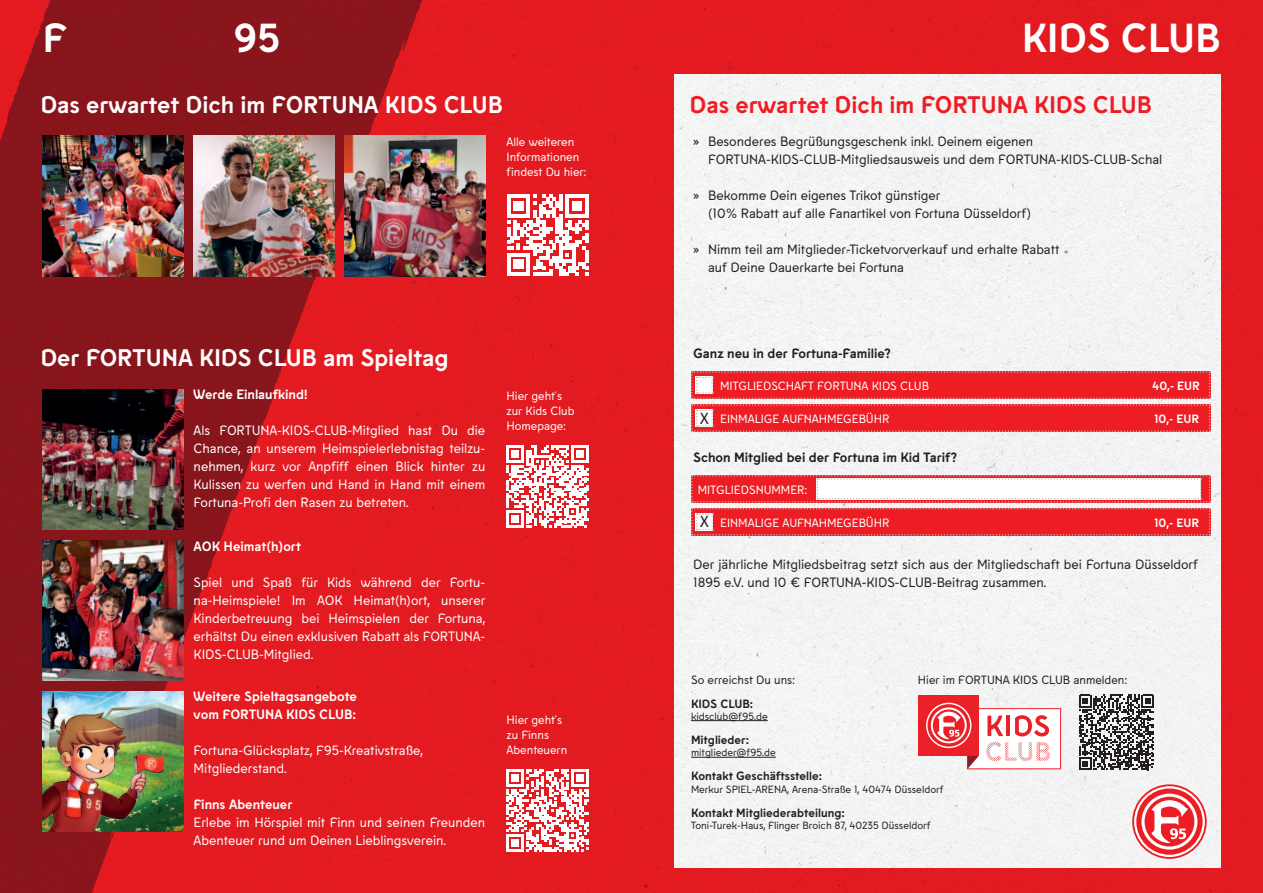
<style>
.page{position:relative;width:1263px;height:893px;background:#fff}
.page>*{position:absolute;margin:0;border:0;box-sizing:border-box;transform-origin:0 0}
.t1{font:700 40.5px "Fortuna Sans";color:#fff}
.t2{font:700 24px "Fortuna Sans";color:#fff}
.t3{font:700 24px "Fortuna Sans";color:#ee1d23}
.t4{font:13.5px/18px "Fortuna Sans";color:#fff;text-align:justify}
.t5{font:13.5px/18px "Fortuna Sans";color:#231f20}
.t6{font:700 13.5px/18px "Fortuna Sans";color:#fff}
.t7{font:700 13.5px "Fortuna Sans";color:#231f20}
.t8{font:12px/15px "Fortuna Sans";color:#fff}
.t9{font:700 12px "Fortuna Sans";color:#231f20}
.t10{font:12px "Fortuna Sans";color:#231f20}
.t11{font:700 12px "Fortuna Sans";color:#fff}
.t12{font:10.5px "Fortuna Sans";color:#231f20}
.s1{font-family:"Brauer Neue";font-size:16.05px;color:#231f20}
</style>
<div class="page">
<img style="left:0;top:0;width:1263px;height:893px">
<svg style="left:507px;top:194px;width:81px;height:82px"></svg>
<svg style="left:506px;top:446px;width:83px;height:82px"></svg>
<svg style="left:506px;top:769px;width:83px;height:83px"></svg>
<img style="left:43px;top:136px;width:140px;height:140px">
<img style="left:43px;top:389px;width:140px;height:141px">
<img style="left:43px;top:540px;width:140px;height:141px">
<img style="left:43px;top:691px;width:140px;height:141px">
<img style="left:194px;top:136px;width:140px;height:140px">
<img style="left:345px;top:136px;width:140px;height:140px">
<svg style="left:691px;top:371px;width:519px;height:61px;background:#ec383d"></svg>
<svg style="left:691px;top:475px;width:519px;height:61px"></svg>
<hr style="left:691px;top:720px;width:77px;height:1px;background:#231f20">
<hr style="left:691px;top:757px;width:85px;height:1px;background:#231f20">
<svg style="left:1132px;top:784px;width:75px;height:75px"></svg>
<svg style="left:1134px;top:786px;width:71px;height:71px"></svg>
<svg style="left:1136px;top:788px;width:66px;height:67px"></svg>
<svg style="left:1141px;top:794px;width:56px;height:56px"></svg>
<div style="left:1144px;top:797px;width:50px;height:49px;background:#ee1d23;border-radius:50%"></div>
<svg style="left:1151px;top:800px;width:37px;height:43px"></svg>
<svg style="left:1078px;top:695px;width:76px;height:75px"></svg>
<div style="left:967px;top:709px;width:93px;height:60px;background:#fff"></div>
<div style="left:967px;top:708px;width:94px;height:61px;border:1px solid #eb2028"></div>
<svg style="left:968px;top:756px;width:11px;height:13px"></svg>
<svg style="left:987px;top:716px;width:16px;height:20px"></svg>
<hr style="left:1006px;top:716px;width:4px;height:20px;background:#eb2028">
<svg style="left:1015px;top:715px;width:34px;height:21px"></svg>
<div style="left:918px;top:695px;width:61px;height:61px;background:#eb2028"></div>
<svg style="left:925px;top:701px;width:48px;height:48px"></svg>
<svg style="left:926px;top:703px;width:45px;height:45px"></svg>
<svg style="left:927px;top:704px;width:43px;height:43px"></svg>
<svg style="left:931px;top:707px;width:36px;height:36px"></svg>
<svg style="left:933px;top:709px;width:32px;height:32px"></svg>
<svg style="left:937px;top:712px;width:24px;height:27px"></svg>
<svg style="left:986px;top:742px;width:64px;height:19px"></svg>
<h1 class="t1" style="left:43px;top:15px;width:24px">F</h1>
<h1 class="t1" style="left:234px;top:15px;width:48px">95</h1>
<h1 class="t1" style="left:1022px;top:15px;width:200px">KIDS CLUB</h1>
<h2 class="t2" style="left:40px;top:92px;width:464px">Das erwartet Dich im FORTUNA KIDS CLUB</h2>
<p class="t8" style="left:506px;top:134px;width:82px">Alle weiteren<br>Informationen findest Du hier:</p>
<h2 class="t2" style="left:40px;top:345px;width:410px">Der FORTUNA KIDS CLUB am Spieltag</h2>
<p class="t6" style="left:194px;top:386px;width:116px">Werde Einlaufkind!</p>
<p class="t4" style="left:194px;top:422px;width:293px">Als FORTUNA-KIDS-CLUB-Mitglied hast Du die Chance, an unserem Heimspielerlebnistag teilzu&shy;nehmen, kurz vor Anpfiff einen Blick hinter zu Kulissen zu werfen und Hand in Hand mit einem Fortuna-Profi den Rasen zu betreten.</p>
<p class="t6" style="left:194px;top:537px;width:109px">AOK Heimat(h)ort</p>
<p class="t4" style="left:194px;top:573px;width:293px">Spiel und Spaß für Kids während der Fortu&shy;na-Heimspiele! Im AOK Heimat(h)ort, unserer Kinderbetreuung bei Heimspielen der Fortuna, erhältst Du einen exklusiven Rabatt als FORTUNA-KIDS-CLUB-Mitglied.</p>
<p class="t6" style="left:194px;top:687px;width:165px">Weitere Spieltagsangebote vom FORTUNA KIDS CLUB:</p>
<p class="t4" style="left:194px;top:741px;width:231px">Fortuna-Glücksplatz, F95-Kreativstraße,<br>Mitgliederstand.</p>
<p class="t6" style="left:194px;top:795px;width:100px">Finns Abenteuer</p>
<p class="t4" style="left:194px;top:813px;width:293px">Erlebe im Hörspiel mit Finn und seinen Freunden<br>Abenteuer rund um Deinen Lieblingsverein.</p>
<p class="t8" style="left:506px;top:388px;width:69px">Hier geht´s zur Kids Club<br>Homepage:</p>
<p class="t8" style="left:506px;top:712px;width:62px">Hier geht´s zu Finns<br>Abenteuern</p>
<h2 class="t3" style="left:689px;top:92px;width:464px">Das erwartet Dich im FORTUNA KIDS CLUB</h2>
<p class="t5" style="left:708px;top:132px;width:456px;text-indent:-15px">» Besonderes Begrüßungsgeschenk inkl. Deinem eigenen<br>FORTUNA-KIDS-CLUB-Mitgliedsausweis und dem FORTUNA-KIDS-CLUB-Schal</p>
<p class="t5" style="left:708px;top:186px;width:325px;text-indent:-15px">» Bekomme Dein eigenes Trikot günstiger<br>(10% Rabatt auf alle Fanartikel von Fortuna Düsseldorf)</p>
<p class="t5" style="left:708px;top:240px;width:353px;text-indent:-15px">» Nimm teil am Mitglieder-Ticketvorverkauf und erhalte Rabatt auf Deine Dauerkarte bei Fortuna</p>
<p class="t7" style="left:693px;top:346px;width:199px">Ganz neu in der Fortuna-Familie?</p>
<p class="t8" style="left:720px;top:379px;width:210px">MITGLIEDSCHAFT FORTUNA KIDS CLUB</p>
<p class="t11" style="left:1152px;top:380px;width:49px">40,- EUR</p>
<p class="t8" style="left:700px;top:412px;width:191px"><span class="s1">X</span> EINMALIGE AUFNAHMEGEBÜHR</p>
<p class="t11" style="left:1154px;top:413px;width:46px">10,- EUR</p>
<p class="t7" style="left:693px;top:449px;width:266px">Schon Mitglied bei der Fortuna im Kid Tarif?</p>
<p class="t8" style="left:698px;top:483px;width:111px">MITGLIEDSNUMMER:</p>
<p class="t8" style="left:700px;top:516px;width:191px"><span class="s1">X</span> EINMALIGE AUFNAHMEGEBÜHR</p>
<p class="t11" style="left:1154px;top:516px;width:46px">10,- EUR</p>
<p class="t5" style="left:693px;top:556px;width:506px">Der jährliche Mitgliedsbeitrag setzt sich aus der Mitgliedschaft bei Fortuna Düsseldorf<br>1895 e.V. und 10 € FORTUNA-KIDS-CLUB-Beitrag zusammen.</p>
<p class="t10" style="left:691px;top:673px;width:106px">So erreichst Du uns:</p>
<p class="t10" style="left:918px;top:673px;width:211px">Hier im FORTUNA KIDS CLUB anmelden:</p>
<p class="t9" style="left:691px;top:697px;width:64px">KIDS CLUB:</p>
<p class="t12" style="left:691px;top:710px;width:78px">kidsclub@f95.de</p>
<p class="t9" style="left:691px;top:733px;width:60px">Mitglieder:</p>
<p class="t12" style="left:691px;top:747px;width:86px">mitglieder@f95.de</p>
<p class="t9" style="left:691px;top:769px;width:133px">Kontakt Geschäftsstelle:</p>
<p class="t12" style="left:691px;top:784px;width:254px">Merkur SPIEL-ARENA, Arena-Straße 1, 40474 Düsseldorf</p>
<p class="t9" style="left:691px;top:806px;width:155px">Kontakt Mitgliederabteilung:</p>
<p class="t12" style="left:691px;top:820px;width:241px">Toni-Turek-Haus, Flinger Broich 87, 40235 Düsseldorf</p>
</div>
